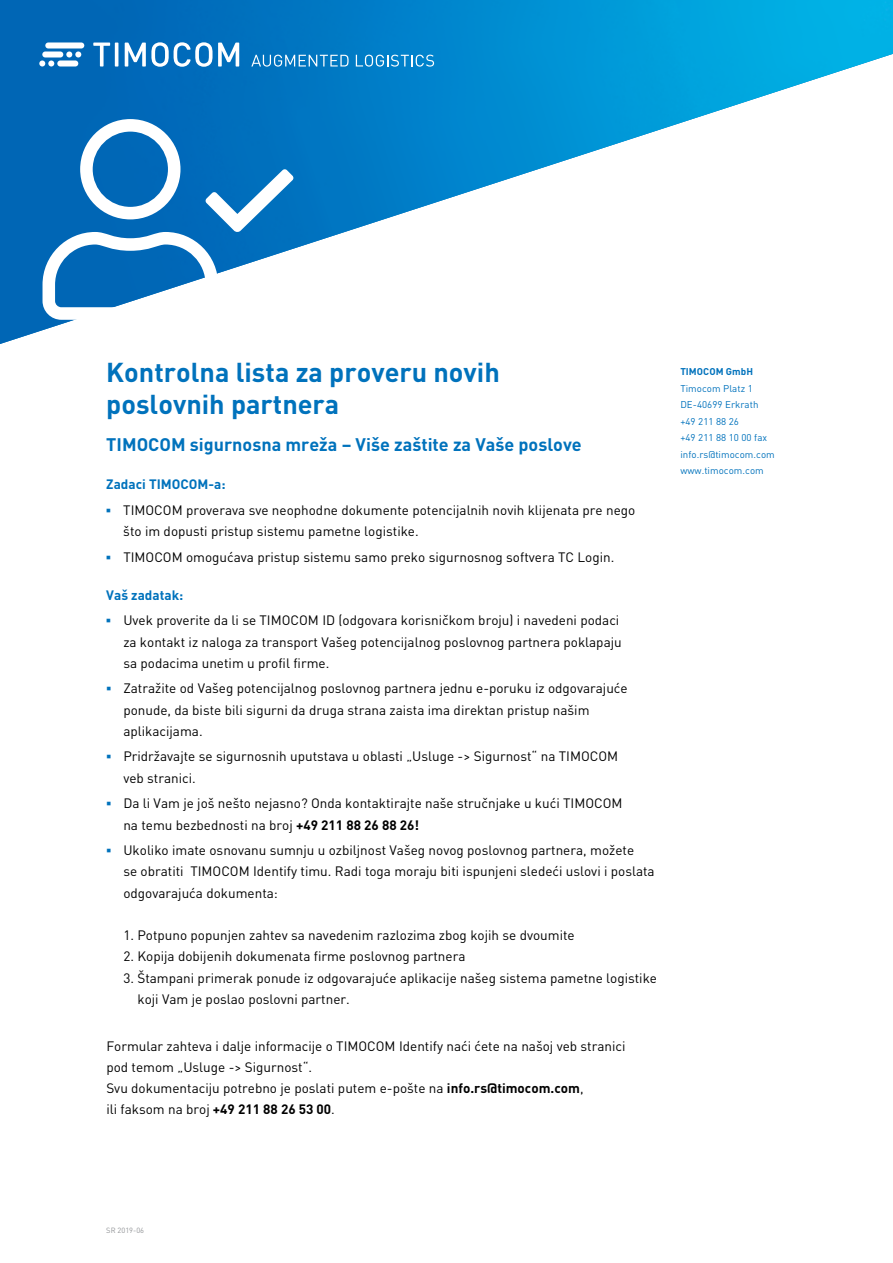
<style>
.page{position:relative;width:893px;height:1263px;background:#fff}
.page>*{position:absolute;margin:0;border:0;box-sizing:border-box;transform-origin:0 0}
.t1{font:700 27px/32.4px "DIN Pro";color:#0072bc}
.t2{font:700 18px "DIN Pro";color:#0072bc}
.t3{font:13.5px/21.3px "DIN Pro";color:#000}
.t4{font:700 13.5px "DIN Pro";color:#0072bc}
.t5{font:9.75px/16.5px "DIN Pro";letter-spacing:.005em;color:#0072bc}
.t6{font:700 9.75px "DIN Pro";letter-spacing:.005em;color:#0072bc}
.t7{font:7.5px "DIN Pro";color:#939598}
.s1{font-family:"Arial";font-weight:700;color:#0072bc}
.s2{font-weight:700}
</style>
<div class="page">
<img style="left:0;top:0;width:893px;height:344px">
<div style="left:45px;top:42px;width:39px;height:6px;background:#fff;border-radius:3px"></div>
<svg style="left:39px;top:60px;width:15px;height:6px"></svg>
<div style="left:57px;top:60px;width:21px;height:6px;background:#fff;border-radius:3px"></div>
<svg style="left:66px;top:51px;width:15px;height:6px"></svg>
<div style="left:42px;top:51px;width:21px;height:6px;background:#fff;border-radius:3px"></div>
<svg style="left:251px;top:55px;width:98px;height:12px"></svg>
<svg style="left:356px;top:55px;width:78px;height:12px"></svg>
<svg style="left:93px;top:43px;width:17px;height:24px"></svg>
<hr style="left:115px;top:43px;width:3px;height:24px;background:#fff">
<svg style="left:125px;top:42px;width:114px;height:25px"></svg>
<svg style="left:43px;top:119px;width:251px;height:201px;fill:#006cbb"></svg>
<h1 class="t1" style="left:106px;top:353px;width:395px">Kontrolna lista za proveru novih poslovnih partnera</h1>
<h2 class="t2" style="left:106px;top:429px;width:477px">TIMOCOM sigurnosna mreža – Više zaštite za Vaše poslove</h2>
<p class="t4" style="left:106px;top:473px;width:121px">Zadaci TIMOCOM-a:</p>
<p class="t3" style="left:123px;top:498px;width:513px;text-indent:-17px"><span class="s1">▪</span> TIMOCOM proverava sve neophodne dokumente potencijalnih novih klijenata pre nego što im dopusti pristup sistemu pametne logistike.</p>
<p class="t3" style="left:106px;top:545px;width:510px"><span class="s1">▪</span> TIMOCOM omogućava pristup sistemu samo preko sigurnosnog softvera TC Login.</p>
<p class="t4" style="left:106px;top:584px;width:79px">Vaš zadatak:</p>
<p class="t3" style="left:123px;top:608px;width:500px;text-indent:-17px"><span class="s1">▪</span> Uvek proverite da li se TIMOCOM ID (odgovara korisničkom broju) i navedeni podaci za kontakt iz naloga za transport Vašeg potencijalnog poslovnog partnera poklapaju sa podacima unetim u profil firme.</p>
<p class="t3" style="left:123px;top:676px;width:506px;text-indent:-17px"><span class="s1">▪</span> Zatražite od Vašeg potencijalnog poslovnog partnera jednu e-poruku iz odgovarajuće ponude, da biste bili sigurni da druga strana zaista ima direktan pristup našim aplikacijama.</p>
<p class="t3" style="left:123px;top:745px;width:496px;text-indent:-17px"><span class="s1">▪</span> Pridržavajte se sigurnosnih uputstava u oblasti „Usluge -&gt; Sigurnost“ na TIMOCOM veb stranici.</p>
<p class="t3" style="left:123px;top:791px;width:501px;text-indent:-17px"><span class="s1">▪</span> Da li Vam je još nešto nejasno? Onda kontaktirajte naše stručnjake u kući TIMOCOM na temu bezbednosti na broj <span class="s2">+49 211 88 26 88 26!</span></p>
<p class="t3" style="left:123px;top:838px;width:533px;text-indent:-17px"><span class="s1">▪</span> Ukoliko imate osnovanu sumnju u ozbiljnost Vašeg novog poslovnog partnera, možete<br>se obratiti TIMOCOM Identify timu. Radi toga moraju biti ispunjeni sledeći uslovi i poslata odgovarajuća dokumenta:</p>
<p class="t3" style="left:123px;top:923px;width:453px">1. Potpuno popunjen zahtev sa navedenim razlozima zbog kojih se dvoumite</p>
<p class="t3" style="left:123px;top:944px;width:344px">2. Kopija dobijenih dokumenata firme poslovnog partnera</p>
<p class="t3" style="left:137px;top:966px;width:521px;text-indent:-14px">3. Štampani primerak ponude iz odgovarajuće aplikacije našeg sistema pametne logistike koji Vam je poslao poslovni partner.</p>
<p class="t3" style="left:106px;top:1034px;width:521px">Formular zahteva i dalje informacije o TIMOCOM Identify naći ćete na našoj veb stranici pod temom „Usluge -&gt; Sigurnost“.<br>Svu dokumentaciju potrebno je poslati putem e-pošte na <span class="s2">info.rs@timocom.com</span>,<br>ili faksom na broj <span class="s2">+49 211 88 26 53 00</span>.</p>
<p class="t6" style="left:680px;top:364px;width:74px">TIMOCOM GmbH</p>
<p class="t5" style="left:680px;top:379px;width:96px">Timocom Platz 1<br>DE-40699 Erkrath +49 211 88 26<br>+49 211 88 10 00 fax info.rs@timocom.com www.timocom.com</p>
<p class="t7" style="left:106px;top:1224px;width:39px">SR 2019-06</p>
</div>
